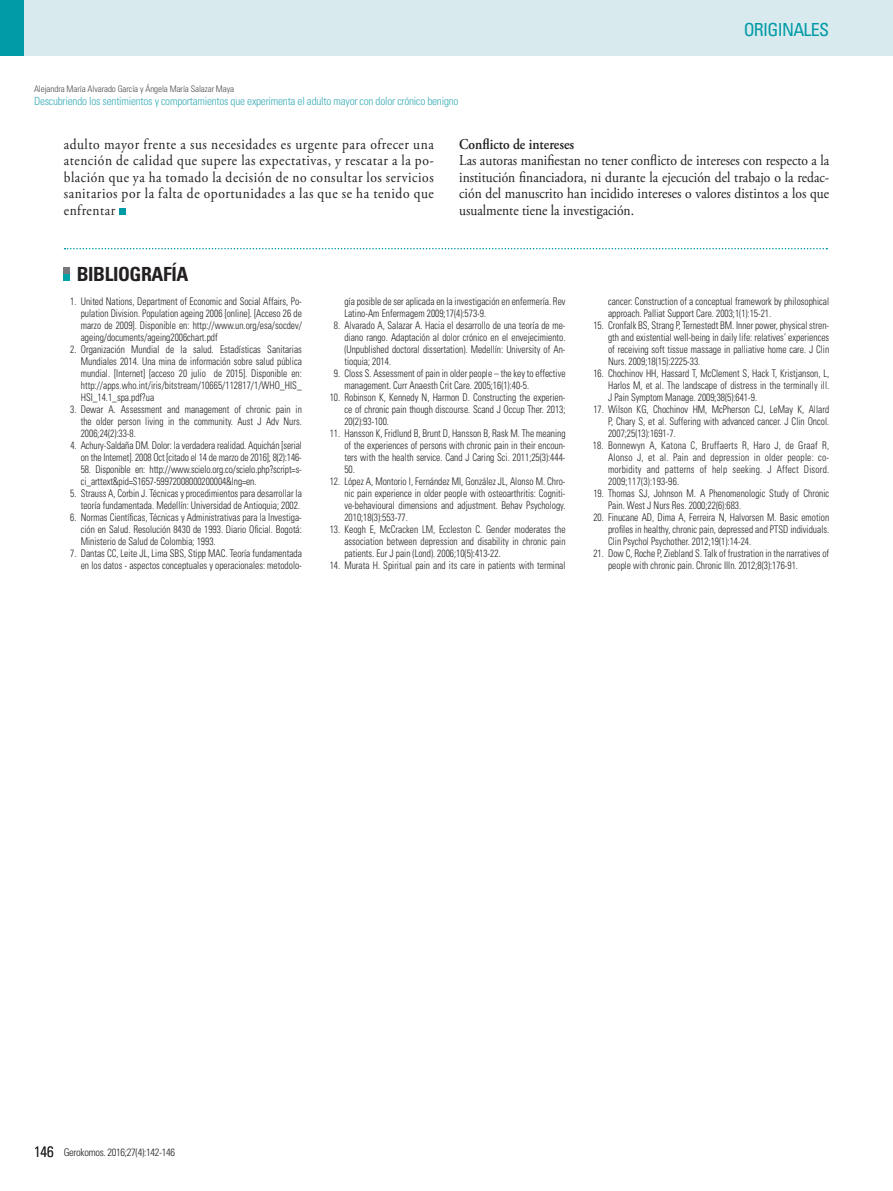
<style>
.page{position:relative;width:893px;height:1191px;background:#fff}
.page>*{position:absolute;margin:0;border:0;box-sizing:border-box;transform-origin:0 0}
.t1{font:700 condensed 19.5px "Univers LT Std";letter-spacing:-.02em;color:#231f20}
.t2{font:condensed 18px "Univers LT Std";letter-spacing:-.04em;color:#009ba7}
.t3{font:15px/16.5px "Adobe Garamond Pro";letter-spacing:.015em;color:#231f20;text-align:justify;scale:.9 1}
.t4{font:600 15px "Adobe Garamond Pro";color:#231f20;scale:.9 1}
.t5{font:300 condensed 11.25px "Univers LT Std";letter-spacing:-.02em;color:#3aadb8}
.t6{font:300 condensed 10.5px/12px "Univers LT Std";color:#231f20;text-align:justify;scale:.9 1}
.t7{font:300 condensed 10.5px "Univers LT Std";letter-spacing:-.03em;color:#231f20}
.t8{font:300 condensed 9px "Univers LT Std";letter-spacing:-.01em;color:#4b4c4d}
.s1{font-size:15px}
</style>
<div class="page">
<div style="left:0;top:0;width:893px;height:55px;background:#d8eaed"></div>
<div style="left:0;top:0;width:24px;height:55px;background:#009ba7"></div>
<div style="left:120px;top:208px;width:6px;height:7px;background:#009ba7"></div>
<svg style="left:64px;top:267px;width:6px;height:14px"></svg>
<svg style="left:65px;top:248px;width:762px;height:1px"></svg>
<p class="t8" style="left:34px;top:83px;width:202px">Alejandra María Alvarado García y Ángela María Salazar Maya</p>
<p class="t5" style="left:34px;top:94px;width:426px">Descubriendo los sentimientos y comportamientos que experimenta el adulto mayor con dolor crónico benigno</p>
<h2 class="t2" style="left:744px;top:18px;width:87px">ORIGINALES</h2>
<p class="t3" style="left:64px;top:136px;width:413px">adulto mayor frente a sus necesidades es urgente para ofrecer una atención de calidad que supere las expectativas, y rescatar a la po&shy;blación que ya ha tomado la decisión de no consultar los servicios sanitarios por la falta de oportunidades a las que se ha tenido que enfrentar</p>
<h3 class="t4" style="left:459px;top:135px;width:129px">Conflicto de intereses</h3>
<p class="t3" style="left:459px;top:153px;width:413px">Las autoras manifiestan no tener conflicto de intereses con respecto a la institución financiadora, ni durante la ejecución del trabajo o la redac&shy;ción del manuscrito han incidido intereses o valores distintos a los que usualmente tiene la investigación.</p>
<h1 class="t1" style="left:77px;top:262px;width:113px">BIBLIOGRAFÍA</h1>
<p class="t6" style="left:81px;top:295px;width:247px;text-indent:-11px">1. United Nations, Department of Economic and Social Affairs, Po&shy;pulation Division. Population ageing 2006 [online]. [Acceso 26 de marzo de 2009]. Disponible en: http://www.un.org/esa/socdev/ ageing/documents/ageing2006chart.pdf</p>
<p class="t6" style="left:81px;top:343px;width:247px;text-indent:-11px">2. Organización Mundial de la salud. Estadísticas Sanitarias Mundiales 2014. Una mina de información sobre salud pública mundial. [Internet] [acceso 20 julio de 2015]. Disponible en: http://apps.who.int/iris/bitstream/10665/112817/1/WHO_HIS_ HSI_14.1_spa.pdf?ua</p>
<p class="t6" style="left:81px;top:403px;width:247px;text-indent:-11px">3. Dewar A. Assessment and management of chronic pain in the older person living in the community. Aust J Adv Nurs.<br>2006;24(2):33-8.</p>
<p class="t6" style="left:70px;top:439px;width:259px;text-align:right">4. Achury-Saldaña DM. Dolor: la verdadera realidad. Aquichán [serial on the Internet]. 2008 Oct [citado el 14 de marzo de 2016]; 8(2):146-</p>
<p class="t6" style="left:81px;top:463px;width:247px">58. Disponible en: http://www.scielo.org.co/scielo.php?script=s&shy;ci_arttext&amp;pid=S1657-59972008000200004&amp;lng=en.</p>
<p class="t6" style="left:70px;top:487px;width:259px;text-align:right">5. Strauss A, Corbin J. Técnicas y procedimientos para desarrollar la teoría fundamentada. Medellín: Universidad de Antioquia; 2002.</p>
<p class="t6" style="left:81px;top:511px;width:247px;text-indent:-11px">6. Normas Científicas, Técnicas y Administrativas para la Investiga&shy;ción en Salud. Resolución 8430 de 1993. Diario Oficial. Bogotá:<br>Ministerio de Salud de Colombia; 1993.</p>
<p class="t6" style="left:70px;top:547px;width:259px;text-align:right">7. Dantas CC, Leite JL, Lima SBS, Stipp MAC. Teoría fundamentada en los datos - aspectos conceptuales y operacionales: metodolo-</p>
<p class="t6" style="left:344px;top:295px;width:247px">gía posible de ser aplicada en la investigación en enfermería. Rev<br>Latino-Am Enfermagem 2009;17(4):573-9.</p>
<p class="t6" style="left:344px;top:319px;width:247px;text-indent:-11px">8. Alvarado A, Salazar A. Hacia el desarrollo de una teoría de me&shy;diano rango. Adaptación al dolor crónico en el envejecimiento. (Unpublished doctoral dissertation). Medellín: University of An&shy;tioquia; 2014.</p>
<p class="t6" style="left:344px;top:367px;width:247px;text-indent:-11px">9. Closs S. Assessment of pain in older people – the key to effective management. Curr Anaesth Crit Care. 2005;16(1):40-5.</p>
<p class="t6" style="left:344px;top:391px;width:247px;text-indent:-15px">10. Robinson K, Kennedy N, Harmon D. Constructing the experien&shy;ce of chronic pain though discourse. Scand J Occup Ther. 2013; 20(2):93-100.</p>
<p class="t6" style="left:344px;top:427px;width:247px;text-indent:-15px">11. Hansson K, Fridlund B, Brunt D, Hansson B, Rask M. The meaning of the experiences of persons with chronic pain in their encoun&shy;ters with the health service. Cand J Caring Sci. 2011;25(3):444- 50.</p>
<p class="t6" style="left:344px;top:475px;width:247px;text-indent:-15px">12. López A, Montorio I, Fernández MI, González JL, Alonso M. Chro&shy;nic pain experience in older people with osteoarthritis: Cogniti&shy;ve-behavioural dimensions and adjustment. Behav Psychology.<br>2010;18(3):553-77.</p>
<p class="t6" style="left:344px;top:523px;width:247px;text-indent:-15px">13. Keogh E, McCracken LM, Eccleston C. Gender moderates the association between depression and disability in chronic pain patients. Eur J pain (Lond). 2006;10(5):413-22.</p>
<p class="t6" style="left:330px;top:559px;width:264px">14. Murata H. Spiritual pain and its care in patients with terminal</p>
<p class="t6" style="left:608px;top:295px;width:247px">cancer: Construction of a conceptual framework by philosophical approach. Palliat Support Care. 2003;1(1):15-21.</p>
<p class="t6" style="left:608px;top:319px;width:247px;text-indent:-15px">15. Cronfalk BS, Strang P, Ternestedt BM. Inner power, physical stren&shy;gth and existential well-being in daily life: relatives’ experiences of receiving soft tissue massage in palliative home care. J Clin Nurs. 2009;18(15):2225-33.</p>
<p class="t6" style="left:608px;top:367px;width:247px;text-indent:-15px">16. Chochinov HH, Hassard T, McClement S, Hack T, Kristjanson, L, Harlos M, et al. The landscape of distress in the terminally ill.<br>J Pain Symptom Manage. 2009;38(5):641-9.</p>
<p class="t6" style="left:608px;top:403px;width:247px;text-indent:-15px">17. Wilson KG, Chochinov HM, McPherson CJ, LeMay K, Allard P, Chary S, et al. Suffering with advanced cancer. J Clin Oncol.<br>2007;25(13):1691-7.</p>
<p class="t6" style="left:608px;top:439px;width:247px;text-indent:-15px">18. Bonnewyn A, Katona C, Bruffaerts R, Haro J, de Graaf R, Alonso J, et al. Pain and depression in older people: co&shy;morbidity and patterns of help seeking. J Affect Disord.<br>2009;117(3):193-96.</p>
<p class="t6" style="left:608px;top:487px;width:247px;text-indent:-15px">19. Thomas SJ, Johnson M. A Phenomenologic Study of Chronic<br>Pain. West J Nurs Res. 2000;22(6):683.</p>
<p class="t6" style="left:608px;top:511px;width:247px;text-indent:-15px">20. Finucane AD, Dima A, Ferreira N, Halvorsen M. Basic emotion profiles in healthy, chronic pain, depressed and PTSD individuals.<br>Clin Psychol Psychother. 2012;19(1):14-24.</p>
<p class="t6" style="left:608px;top:547px;width:247px;text-indent:-15px">21. Dow C, Roche P, Ziebland S. Talk of frustration in the narratives of people with chronic pain. Chronic Illn. 2012;8(3):176-91.</p>
<p class="t7" style="left:34px;top:1145px;width:143px"><span class="s1">146</span> Gerokomos. 2016;27(4):142-146</p>
</div>
